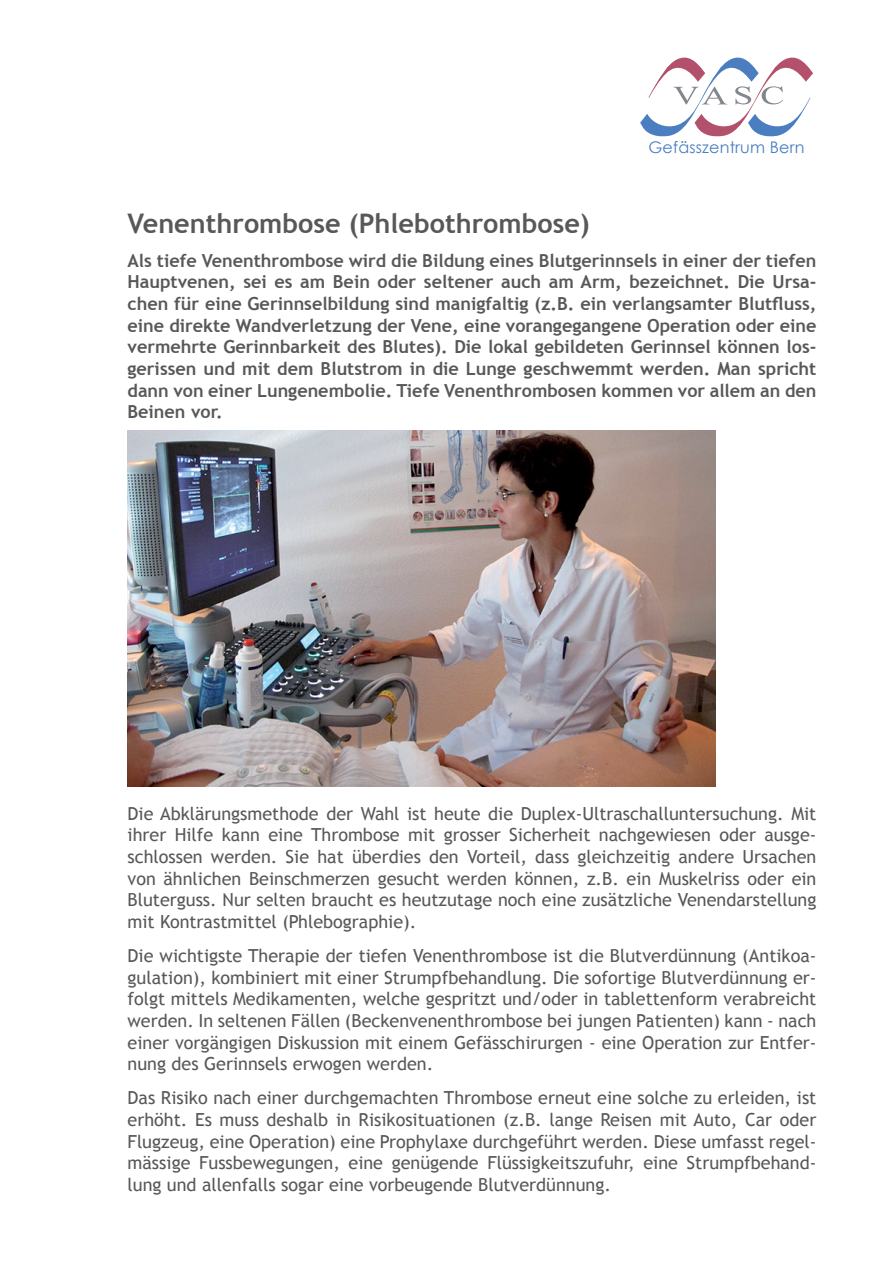
<style>
.page{position:relative;width:893px;height:1263px;background:#fff}
.page>*{position:absolute;margin:0;border:0;box-sizing:border-box;transform-origin:0 0}
.t1{font:700 27px "Trebuchet MS";color:#57585a}
.t2{font:18px/21.6px "Trebuchet MS";color:#57585a;text-align:justify}
.t3{font:700 18px/21.6px "Trebuchet MS";color:#57585a;text-align:justify}
.t4{font:16.05px "Century Gothic";letter-spacing:.01em;color:#4a7ec1}
</style>
<div class="page">
<svg style="left:640px;top:57px;width:173px;height:80px"></svg>
<img style="left:128px;top:430px;width:588px;height:357px">
<p class="t4" style="left:648px;top:136px;width:158px">Gefässzentrum Bern</p>
<h1 class="t1" style="left:128px;top:206px;width:464px">Venenthrombose (Phlebothrombose)</h1>
<p class="t3" style="left:128px;top:250px;width:690px">Als tiefe Venenthrombose wird die Bildung eines Blutgerinnsels in einer der tiefen Hauptvenen, sei es am Bein oder seltener auch am Arm, bezeichnet. Die Ursa&shy;chen für eine Gerinnselbildung sind manigfaltig (z.B. ein verlangsamter Blutfluss, eine direkte Wandverletzung der Vene, eine vorangegangene Operation oder eine vermehrte Gerinnbarkeit des Blutes). Die lokal gebildeten Gerinnsel können los&shy;gerissen und mit dem Blutstrom in die Lunge geschwemmt werden. Man spricht dann von einer Lungenembolie. Tiefe Venenthrombosen kommen vor allem an den Beinen vor.</p>
<p class="t2" style="left:128px;top:803px;width:690px">Die Abklärungsmethode der Wahl ist heute die Duplex-Ultraschalluntersuchung. Mit ihrer Hilfe kann eine Thrombose mit grosser Sicherheit nachgewiesen oder ausge&shy;schlossen werden. Sie hat überdies den Vorteil, dass gleichzeitig andere Ursachen von ähnlichen Beinschmerzen gesucht werden können, z.B. ein Muskelriss oder ein Bluterguss. Nur selten braucht es heutzutage noch eine zusätzliche Venendarstellung mit Kontrastmittel (Phlebographie).</p>
<p class="t2" style="left:128px;top:945px;width:690px">Die wichtigste Therapie der tiefen Venenthrombose ist die Blutverdünnung (Antikoa&shy;gulation), kombiniert mit einer Strumpfbehandlung. Die sofortige Blutverdünnung er&shy;folgt mittels Medikamenten, welche gespritzt und/oder in tablettenform verabreicht werden. In seltenen Fällen (Beckenvenenthrombose bei jungen Patienten) kann - nach einer vorgängigen Diskussion mit einem Gefässchirurgen - eine Operation zur Entfer&shy;nung des Gerinnsels erwogen werden.</p>
<p class="t2" style="left:128px;top:1087px;width:690px">Das Risiko nach einer durchgemachten Thrombose erneut eine solche zu erleiden, ist erhöht. Es muss deshalb in Risikosituationen (z.B. lange Reisen mit Auto, Car oder Flugzeug, eine Operation) eine Prophylaxe durchgeführt werden. Diese umfasst regel&shy;mässige Fussbewegungen, eine genügende Flüssigkeitszufuhr, eine Strumpfbehand&shy;lung und allenfalls sogar eine vorbeugende Blutverdünnung.</p>
</div>
